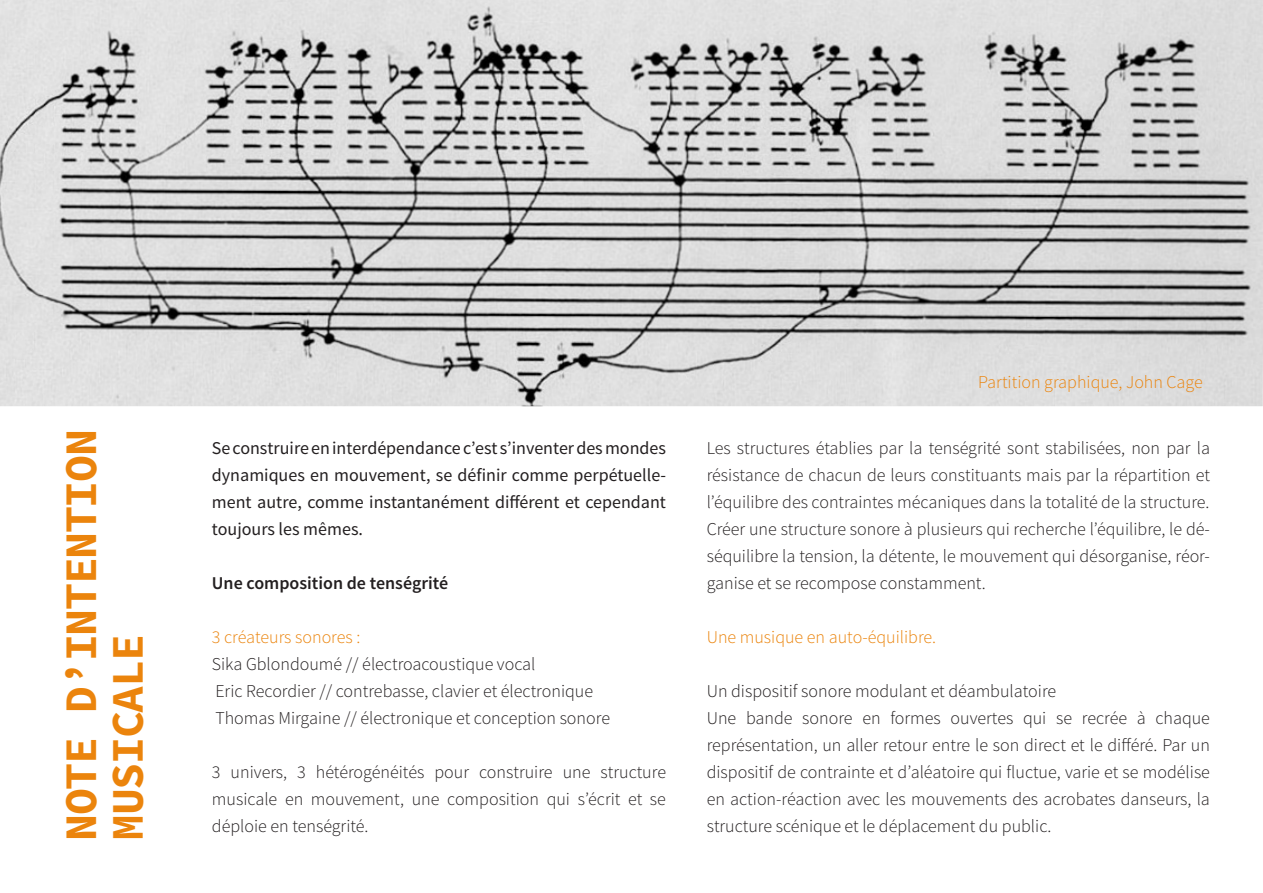
<style>
.page{position:relative;width:1263px;height:893px;background:#fff}
.page>*{position:absolute;margin:0;border:0;box-sizing:border-box;transform-origin:0 0}
.TITRE-PAGE_HAUT_titr{font:700 45px "Source Code Pro";letter-spacing:-.03em;color:#eb840c}
.CONTENU_équipe-creat{font:300 18px/27px "Source Sans Pro";color:#231f20;text-align:justify}
.CONTENU_équipe-creat-2{font:18px/27px "Source Sans Pro";color:#231f20;text-align:justify}
.CONTENU_équipe-creat-3{font:300 18px "Source Sans Pro";color:#eb840c}
.CONTENU_équipe-creat-4{font:600 18px "Source Sans Pro";color:#231f20}
</style>
<div class="page">
<img style="left:0;top:0;width:1263px;height:406px">
<p class="TITRE-PAGE_HAUT_titr" style="left:52px;top:841px;width:413px;rotate:-90deg">NOTE D’INTENTION</p>
<p class="CONTENU_équipe-creat-2" style="left:212px;top:435px;width:456px">Se construire en interdépendance c’est s’inventer des mondes dynamiques en mouvement, se définir comme perpétuelle&shy;ment autre, comme instantanément différent et cependant toujours les mêmes.</p>
<p class="CONTENU_équipe-creat-4" style="left:212px;top:571px;width:238px">Une composition de tenségrité</p>
<p class="CONTENU_équipe-creat-3" style="left:212px;top:626px;width:150px">3 créateurs sonores :</p>
<p class="CONTENU_équipe-creat" style="left:212px;top:650px;width:325px">Sika Gblondoumé // électroacoustique vocal</p>
<p class="CONTENU_équipe-creat" style="left:215px;top:677px;width:379px">Eric Recordier // contrebasse, clavier et électronique</p>
<p class="CONTENU_équipe-creat" style="left:215px;top:704px;width:396px">Thomas Mirgaine // électronique et conception sonore</p>
<p class="CONTENU_équipe-creat" style="left:212px;top:758px;width:456px">3 univers, 3 hétérogénéités pour construire une structure musicale en mouvement, une composition qui s’écrit et se déploie en tenségrité.</p>
<p class="TITRE-PAGE_HAUT_titr" style="left:99px;top:841px;width:208px;rotate:-90deg">MUSICALE</p>
<p class="CONTENU_équipe-creat-3" style="left:978px;top:371px;width:226px">Partition graphique, John Cage</p>
<p class="CONTENU_équipe-creat" style="left:707px;top:434px;width:505px">Les structures établies par la tenségrité sont stabilisées, non par la résistance de chacun de leurs constituants mais par la répartition et l’équilibre des contraintes mécaniques dans la totalité de la structure.</p>
<p class="CONTENU_équipe-creat" style="left:707px;top:515px;width:505px">Créer une structure sonore à plusieurs qui recherche l’équilibre, le dé&shy;séquilibre la tension, la détente, le mouvement qui désorganise, réor&shy;ganise et se recompose constamment.</p>
<p class="CONTENU_équipe-creat-3" style="left:707px;top:626px;width:231px">Une musique en auto-équilibre.</p>
<p class="CONTENU_équipe-creat" style="left:707px;top:677px;width:351px">Un dispositif sonore modulant et déambulatoire</p>
<p class="CONTENU_équipe-creat" style="left:707px;top:704px;width:505px">Une bande sonore en formes ouvertes qui se recrée à chaque représentation, un aller retour entre le son direct et le différé. Par un dispositif de contrainte et d’aléatoire qui fluctue, varie et se modélise en action-réaction avec les mouvements des acrobates danseurs, la</p>
<p class="CONTENU_équipe-creat" style="left:707px;top:812px;width:346px">structure scénique et le déplacement du public.</p>
</div>
